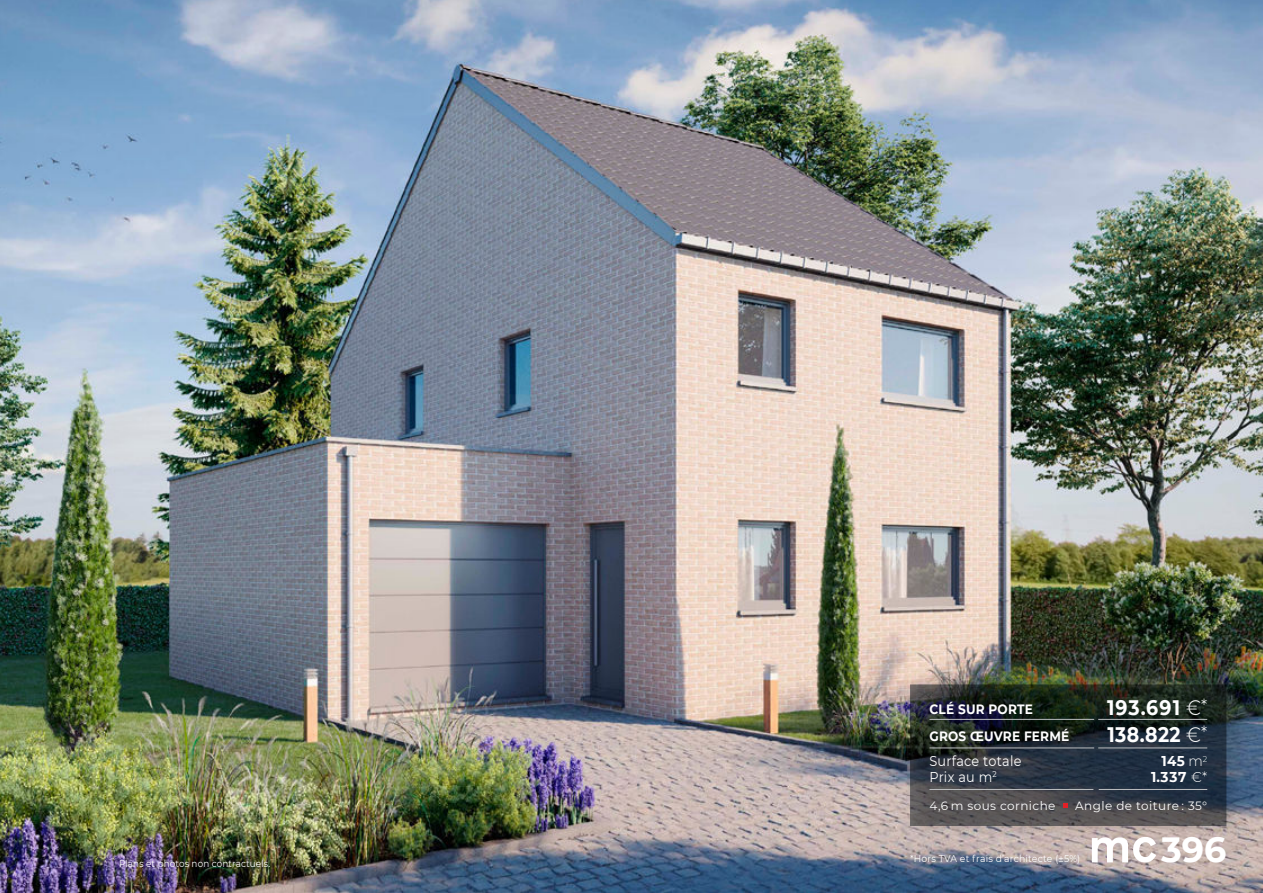
<style>
.page{position:relative;width:1263px;height:893px;background:#fff}
.page>*{position:absolute;margin:0;border:0;box-sizing:border-box;transform-origin:0 0}
.t1{font:700 34.95px "Montserrat";color:#fff}
.t2{font:700 21px/27px "Montserrat";letter-spacing:.035em;color:#fff;scale:.9 1}
.t3{font:14.25px/15.9px "Montserrat";letter-spacing:.02em;color:#fff;scale:.9 1}
.t4{font:700 14.25px/15.9px "Montserrat";letter-spacing:.04em;color:#fff;text-align:right;scale:.95 1}
.t5{font:700 13.5px/27px "Montserrat";letter-spacing:.015em;color:#fff;scale:.9 1}
.t6{font:12px "Montserrat";letter-spacing:.035em;color:#fff}
.t7{font:9.75px "Montserrat";letter-spacing:.015em;color:#fff;scale:.95 1}
.t8{font:9.75px "Montserrat";letter-spacing:.015em;color:#fff;scale:.9 1}
.s1{font-weight:300}
.s2{font-weight:300;font-size:18px}
</style>
<div class="page">
<img style="left:0;top:0;width:1263px;height:893px">
<svg style="left:1092px;top:840px;width:64px;height:22px"></svg>
<div style="left:904px;top:669px;width:345px;height:171px;background:#000;opacity:.16"></div>
<svg style="left:910px;top:684px;width:316px;height:142px;background:#2e3539"></svg>
<p class="t5" style="left:929px;top:696px;width:157px">CLÉ SUR PORTE<br>GROS ŒUVRE FERMÉ</p>
<p class="t3" style="left:929px;top:754px;width:104px">Surface totale<br>Prix au m<sup>2</sup></p>
<h2 class="t2" style="left:1107px;top:695px;width:113px">193.691 <span class="s1">€</span><span class="s2">*<br></span>138.822 <span class="s1">€</span><span class="s2">*</span></h2>
<p class="t4" style="left:1151px;top:753px;width:61px">145 <span class="s1">m</span><sup>2<br></sup>1.337 <span class="s1">€*</span></p>
<p class="t6" style="left:929px;top:797px;width:128px">4,6 m sous corniche</p>
<p class="t6" style="left:1075px;top:797px;width:134px">Angle de toiture : 35°</p>
<p class="t8" style="left:119px;top:859px;width:169px">Plans et photos non contractuels.</p>
<p class="t7" style="left:910px;top:855px;width:181px">*Hors TVA et frais d’architecte (±5%)</p>
<h1 class="t1" style="left:1161px;top:825px;width:67px">396</h1>
</div>
